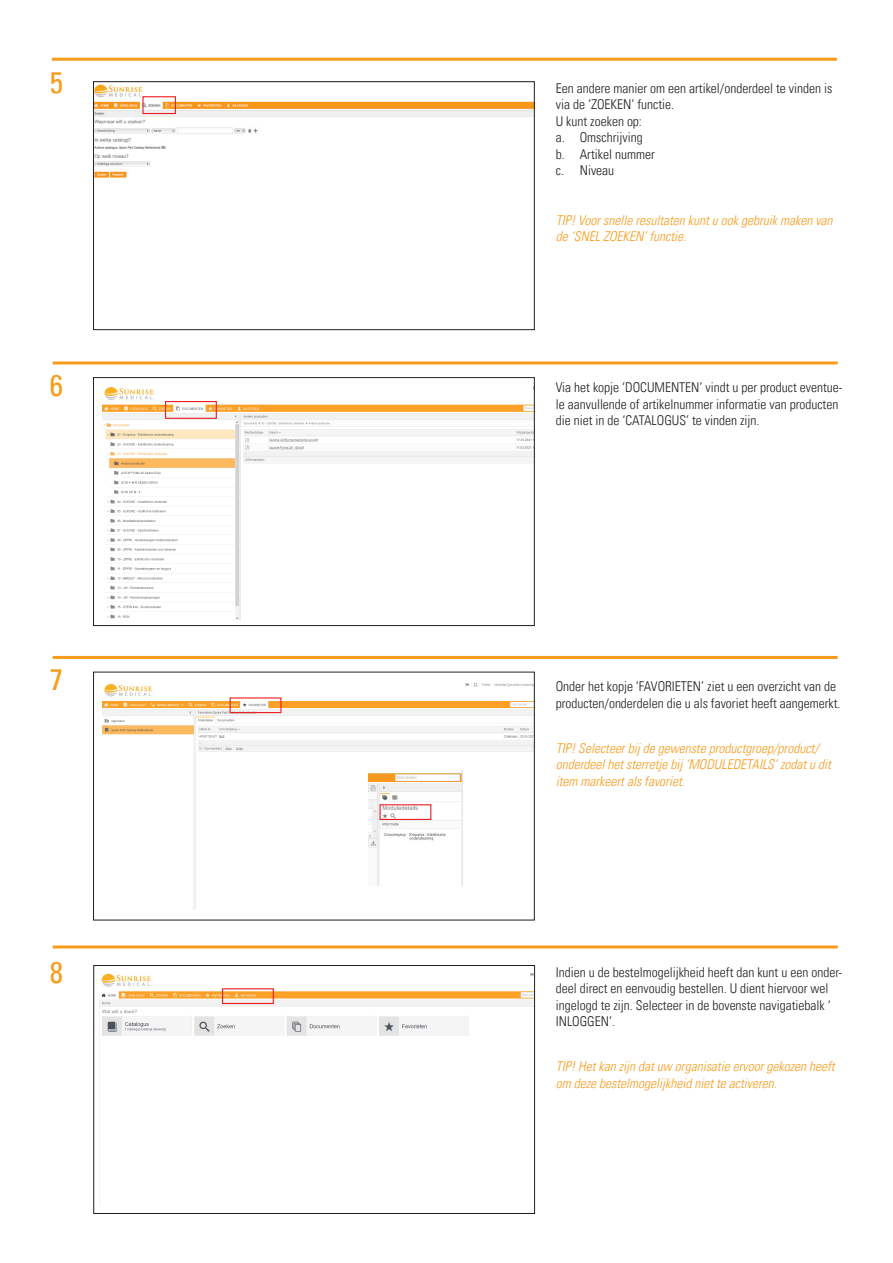
<style>
.page{position:relative;width:893px;height:1263px;background:#fff}
.page>*{position:absolute;margin:0;border:0;box-sizing:border-box;transform-origin:0 0}
.t1{font:condensed 30px "Univers Com 57";color:#f89c1c}
.t2{font:13.5px/16.5px "Univers Com 47 Light Cond";color:#231f20}
.t3{font:italic 13.5px/16.5px "Univers Com 47 Light Cond";color:#f89c1c}
</style>
<div class="page">
<img style="left:103px;top:387px;width:429px;height:233px">
<div style="left:93px;top:377px;width:441px;height:249px;border:1px solid #231f20"></div>
<img style="left:95px;top:84px;width:437px;height:94px">
<div style="left:93px;top:81px;width:441px;height:249px;border:1px solid #231f20"></div>
<img style="left:102px;top:683px;width:430px;height:226px">
<hr style="left:53px;top:361px;width:785px;height:3px;background:#f89c1c">
<hr style="left:53px;top:656px;width:785px;height:3px;background:#f89c1c">
<hr style="left:52px;top:58px;width:785px;height:3px;background:#f89c1c">
<div style="left:165px;top:401px;width:52px;height:18px;border:1px solid #ee1d23"></div>
<div style="left:142px;top:96px;width:34px;height:18px;border:1px solid #ee1d23"></div>
<div style="left:230px;top:697px;width:51px;height:16px;border:1px solid #ee1d23"></div>
<img style="left:100px;top:973px;width:433px;height:63px">
<div style="left:94px;top:965px;width:441px;height:249px;border:1px solid #231f20"></div>
<hr style="left:53px;top:945px;width:785px;height:3px;background:#f89c1c">
<div style="left:222px;top:988px;width:52px;height:16px;border:1px solid #ee1d23"></div>
<img style="left:368px;top:771px;width:95px;height:114px">
<div style="left:379px;top:804px;width:52px;height:16px;border:1px solid #ee1d23"></div>
<p class="t1" style="left:50px;top:63px;width:15px">5</p>
<p class="t1" style="left:50px;top:366px;width:15px">6</p>
<p class="t1" style="left:50px;top:660px;width:15px">7</p>
<p class="t1" style="left:50px;top:953px;width:15px">8</p>
<p class="t2" style="left:556px;top:80px;width:278px">Een andere manier om een artikel/onderdeel te vinden is via de ‘ZOEKEN’ functie.</p>
<p class="t2" style="left:556px;top:113px;width:88px">U kunt zoeken op:</p>
<p class="t2" style="left:556px;top:129px;width:88px">a. Omschrijving</p>
<p class="t2" style="left:556px;top:146px;width:100px">b. Artikel nummer</p>
<p class="t2" style="left:556px;top:162px;width:60px">c. Niveau</p>
<p class="t3" style="left:556px;top:212px;width:282px">TIP!Voorsnelleresultatenkuntuookgebruikmakenvan de‘SNELZOEKEN’functie.</p>
<p class="t2" style="left:556px;top:379px;width:288px">Via het kopje ‘DOCUMENTEN’ vindt u per product eventue&shy;le aanvullende of artikelnummer informatie van producten die niet in de ‘CATALOGUS’ te vinden zijn.</p>
<p class="t2" style="left:556px;top:678px;width:286px">Onder het kopje ‘FAVORIETEN’ ziet u een overzicht van de producten/onderdelen die u als favoriet heeft aangemerkt.</p>
<p class="t3" style="left:556px;top:740px;width:280px">TIP!Selecteerbijdegewensteproductgroep/product/ onderdeelhetsterretjebij‘MODULEDETAILS’zodatudit item markeertalsfavoriet.</p>
<p class="t2" style="left:556px;top:964px;width:288px">Indien u de bestelmogelijkheid heeft dan kunt u een onder&shy;deel direct en eenvoudig bestellen. U dient hiervoor wel ingelogd te zijn. Selecteer in de bovenste navigatiebalk ‘ INLOGGEN’.</p>
<p class="t3" style="left:556px;top:1058px;width:284px">TIP!Hetkanzijndatuw organisatieervoorgekozenheeft om dezebestelmogelijkheidnietteactiveren.</p>
</div>
